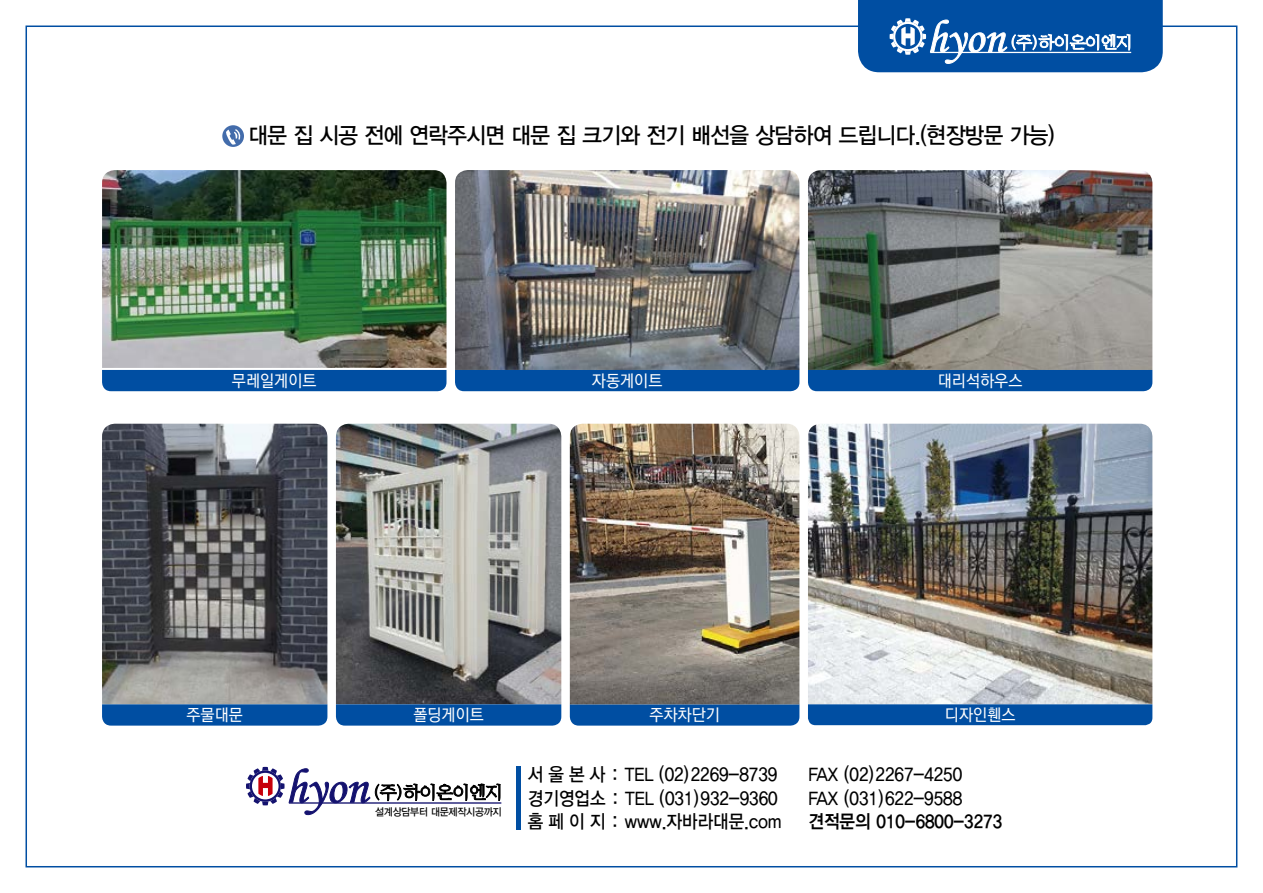
<style>
.page{position:relative;width:1263px;height:893px;background:#fff}
.page>*{position:absolute;margin:0;border:0;box-sizing:border-box;transform-origin:0 0}
.t1{font:22.65px "YDIYGO330";letter-spacing:-.025em;color:#000;scale:.94 1}
.t2{font:18.75px "YDIYGO330";color:#000;scale:.9 1}
.t3{font:18.75px "YDIYGO340";color:#000;scale:.9 1}
.t4{font:16.5px "Rix Go M";color:#fff;scale:.95 1}
.t5{font:10.5px "YDIYGO330";letter-spacing:-.02em;color:#000;scale:.93 1}
</style>
<div class="page">
<svg style="left:858px;top:0;width:305px;height:72px;background:#2064ad"></svg>
<img style="left:102px;top:170px;width:344px;height:198px">
<div style="left:102px;top:370px;width:344px;height:21px;background:#004ea2"></div>
<img style="left:455px;top:170px;width:344px;height:200px">
<div style="left:455px;top:370px;width:344px;height:21px;background:#004ea2"></div>
<img style="left:808px;top:170px;width:344px;height:200px">
<div style="left:808px;top:370px;width:344px;height:21px;background:#004ea2"></div>
<img style="left:808px;top:424px;width:344px;height:280px">
<div style="left:808px;top:704px;width:344px;height:21px;background:#004ea2"></div>
<img style="left:336px;top:424px;width:225px;height:280px">
<svg style="left:336px;top:704px;width:225px;height:22px;background:#0953a4"></svg>
<svg style="left:570px;top:704px;width:229px;height:22px;background:#0a54a3"></svg>
<img style="left:102px;top:424px;width:225px;height:280px">
<svg style="left:102px;top:704px;width:225px;height:22px;background:#0954a5"></svg>
<hr style="left:516px;top:766px;width:4px;height:64px;background:#004ea2">
<svg style="left:246px;top:767px;width:255px;height:48px"></svg>
<svg style="left:222px;top:125px;width:22px;height:22px"></svg>
<svg style="left:225px;top:129px;width:16px;height:16px"></svg>
<img style="left:570px;top:424px;width:229px;height:280px">
<p class="t1" style="left:248px;top:123px;width:859px">대문 집 시공 전에 연락주시면 대문 집 크기와 전기 배선을 상담하여 드립니다.(현장방문 가능)</p>
<p class="t4" style="left:232px;top:371px;width:91px">무레일게이트</p>
<p class="t4" style="left:592px;top:371px;width:76px">자동게이트</p>
<p class="t4" style="left:938px;top:371px;width:91px">대리석하우스</p>
<p class="t4" style="left:187px;top:706px;width:61px">주물대문</p>
<p class="t4" style="left:413px;top:706px;width:76px">폴딩게이트</p>
<p class="t4" style="left:649px;top:706px;width:76px">주차차단기</p>
<p class="t4" style="left:945px;top:706px;width:76px">디자인휀스</p>
<p class="t5" style="left:375px;top:806px;width:137px">설계상담부터 대문제작시공까지</p>
<p class="t2" style="left:528px;top:764px;width:279px">서 울 본 사 : TEL (02)2269-8739</p>
<p class="t2" style="left:808px;top:764px;width:172px">FAX (02)2267-4250</p>
<p class="t2" style="left:528px;top:788px;width:279px">경기영업소 : TEL (031)932-9360</p>
<p class="t2" style="left:808px;top:788px;width:172px">FAX (031)622-9588</p>
<p class="t2" style="left:528px;top:811px;width:283px">홈 페 이 지 : www.자바라대문.com</p>
<p class="t3" style="left:808px;top:810px;width:217px">견적문의 010-6800-3273</p>
</div>
